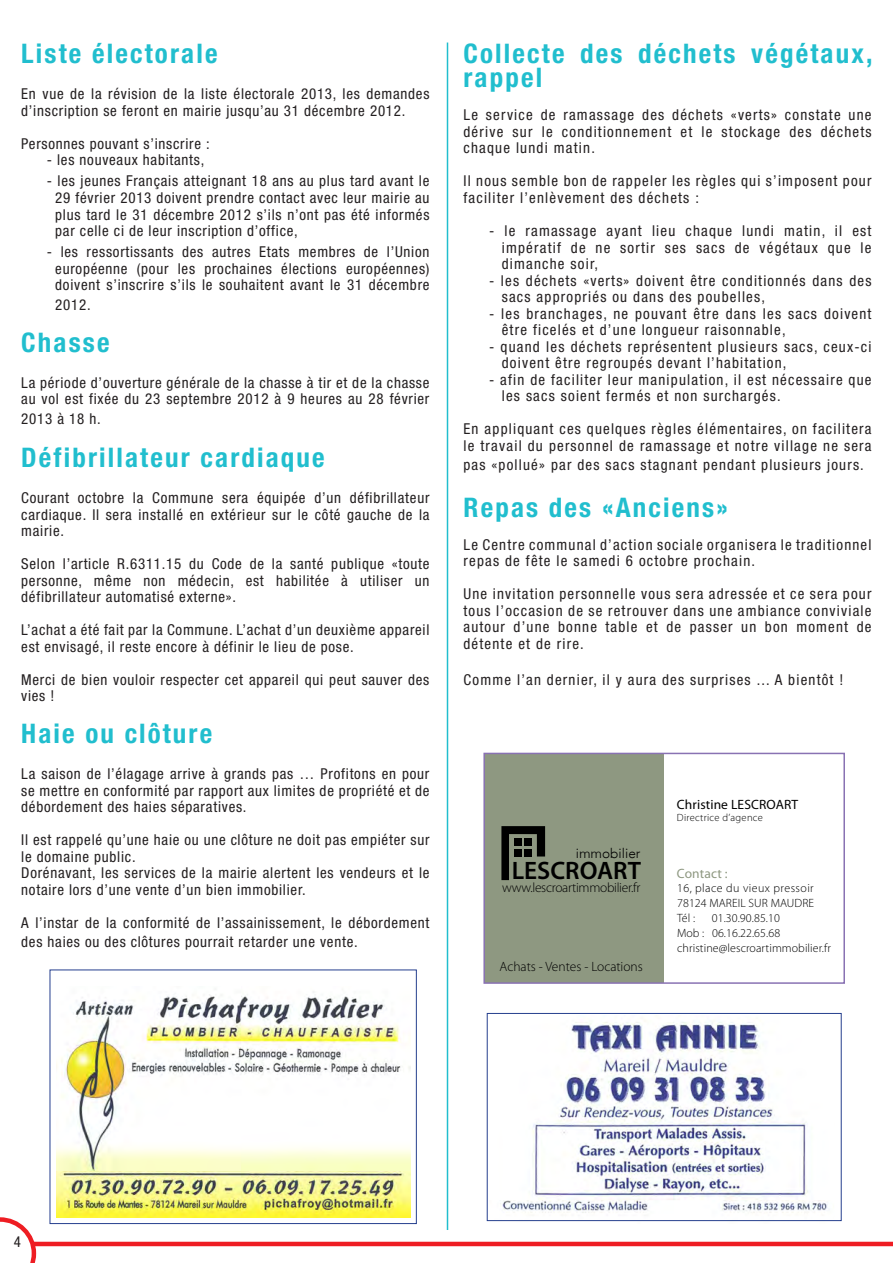
<style>
.page{position:relative;width:893px;height:1263px;background:#fff}
.page>*{position:absolute;margin:0;border:0;box-sizing:border-box;transform-origin:0 0}
.t1{font:700 condensed 27px/24px "Helvetica Neue";letter-spacing:.08em;color:#21bece}
.t2{font:600 25.35px "Myriad Pro";color:#000}
.t3{font:condensed 15px/16.5px "Helvetica Neue";letter-spacing:.05em;color:#231f20;text-align:justify}
.t4{font:condensed 15px/16.5px "Helvetica Neue";letter-spacing:.08em;color:#231f20}
.t5{font:300 13.65px "Avenir";color:#000}
.t6{font:300 13.5px "Myriad Pro";letter-spacing:-.015em;color:#000}
.t7{font:13.5px "Myriad Pro";letter-spacing:.01em;color:#000}
.t8{font:13.5px "Myriad Pro";letter-spacing:.01em;color:#8e9881}
.t9{font:300 12px/15px "Myriad Pro";letter-spacing:.01em;color:#000;text-align:justify}
.t10{font:300 10.5px "Myriad Pro";letter-spacing:.025em;color:#000}
</style>
<div class="page">
<hr style="left:32px;top:1242px;width:861px;height:4px;background:#ee1d23">
<svg style="left:0;top:1217px;width:36px;height:46px"></svg>
<hr style="left:447px;top:43px;width:1px;height:1187px;background:#21bece">
<div style="left:484px;top:753px;width:180px;height:230px;background:#8e9881"></div>
<svg style="left:501px;top:826px;width:44px;height:54px"></svg>
<div style="left:483px;top:753px;width:362px;height:231px;border:2px solid #8972b3"></div>
<div style="left:50px;top:969px;width:367px;height:255px;border:1px solid #253f8e"></div>
<img style="left:57px;top:991px;width:353px;height:226px">
<img style="left:489px;top:1020px;width:346px;height:202px">
<div style="left:487px;top:1013px;width:355px;height:208px;border:1px solid #253f8e"></div>
<h1 class="t1" style="left:21px;top:42px;width:198px">Liste électorale</h1>
<p class="t3" style="left:21px;top:86px;width:410px">En vue de la révision de la liste électorale 2013, les demandes d’inscription se feront en mairie jusqu’au 31 décembre 2012.</p>
<p class="t3" style="left:21px;top:135px;width:190px">Personnes pouvant s’inscrire :</p>
<p class="t3" style="left:47px;top:152px;width:159px">- les nouveaux habitants,</p>
<p class="t3" style="left:55px;top:173px;width:376px;text-indent:-9px">- les jeunes Français atteignant 18 ans au plus tard avant le 29 février 2013 doivent prendre contact avec leur mairie au plus tard le 31 décembre 2012 s’ils n’ont pas été informés par celle ci de leur inscription d’office,</p>
<p class="t3" style="left:47px;top:243px;width:384px;text-align:center">- les ressortissants des autres Etats membres de l’Union européenne (pour les prochaines élections européennes) doivent s’inscrire s’ils le souhaitent avant le 31 décembre</p>
<p class="t3" style="left:55px;top:296px;width:37px">2012.</p>
<h1 class="t1" style="left:21px;top:330px;width:90px">Chasse</h1>
<p class="t3" style="left:21px;top:374px;width:410px">La période d’ouverture générale de la chasse à tir et de la chasse au vol est fixée du 23 septembre 2012 à 9 heures au 28 février</p>
<p class="t3" style="left:21px;top:410px;width:81px">2013 à 18 h.</p>
<h1 class="t1" style="left:21px;top:445px;width:305px">Défibrillateur cardiaque</h1>
<p class="t3" style="left:21px;top:489px;width:410px">Courant octobre la Commune sera équipée d’un défibrillateur cardiaque. Il sera installé en extérieur sur le côté gauche de la mairie.</p>
<p class="t3" style="left:21px;top:555px;width:410px">Selon l’article R.6311.15 du Code de la santé publique «toute personne, même non médecin, est habilitée à utiliser un défibrillateur automatisé externe».</p>
<p class="t3" style="left:21px;top:621px;width:410px">L’achat a été fait par la Commune. L’achat d’un deuxième appareil est envisagé, il reste encore à définir le lieu de pose.</p>
<p class="t3" style="left:21px;top:671px;width:410px">Merci de bien vouloir respecter cet appareil qui peut sauver des vies !</p>
<h1 class="t1" style="left:21px;top:721px;width:193px">Haie ou clôture</h1>
<p class="t3" style="left:21px;top:765px;width:410px">La saison de l’élagage arrive à grands pas … Profitons en pour se mettre en conformité par rapport aux limites de propriété et de débordement des haies séparatives.</p>
<p class="t3" style="left:21px;top:831px;width:410px;text-align:left">Il est rappelé qu’une haie ou une clôture ne doit pas empiéter sur le domaine public.<br>Dorénavant, les services de la mairie alertent les vendeurs et le notaire lors d’une vente d’un bien immobilier.</p>
<p class="t3" style="left:21px;top:912px;width:410px;line-height:19.5px">A l’instar de la conformité de l’assainissement, le débordement des haies ou des clôtures pourrait retarder une vente.</p>
<h1 class="t1" style="left:463px;top:42px;width:410px">Collecte des déchets végétaux, rappel</h1>
<p class="t3" style="left:463px;top:107px;width:410px">Le service de ramassage des déchets «verts» constate une dérive sur le conditionnement et le stockage des déchets chaque lundi matin.</p>
<p class="t4" style="left:463px;top:173px;width:410px">Il nous semble bon de rappeler les règles qui s’imposent pour faciliter l’enlèvement des déchets :</p>
<p class="t3" style="left:502px;top:222px;width:371px;text-indent:-13px">- le ramassage ayant lieu chaque lundi matin, il est impératif de ne sortir ses sacs de végétaux que le dimanche soir,</p>
<p class="t4" style="left:502px;top:272px;width:371px;text-indent:-13px">- les déchets «verts» doivent être conditionnés dans des sacs appropriés ou dans des poubelles,</p>
<p class="t4" style="left:502px;top:305px;width:371px;text-indent:-13px">- les branchages, ne pouvant être dans les sacs doivent être ficelés et d’une longueur raisonnable,</p>
<p class="t4" style="left:502px;top:338px;width:371px;text-indent:-13px">- quand les déchets représentent plusieurs sacs, ceux-ci doivent être regroupés devant l’habitation,</p>
<p class="t4" style="left:502px;top:371px;width:371px;text-indent:-13px">- afin de faciliter leur manipulation, il est nécessaire que les sacs soient fermés et non surchargés.</p>
<p class="t4" style="left:463px;top:420px;width:410px">En appliquant ces quelques règles élémentaires, on facilitera le travail du personnel de ramassage et notre village ne sera</p>
<p class="t4" style="left:463px;top:456px;width:402px">pas «pollué» par des sacs stagnant pendant plusieurs jours.</p>
<h1 class="t1" style="left:463px;top:495px;width:266px">Repas des «Anciens»</h1>
<p class="t4" style="left:463px;top:536px;width:410px">Le Centre communal d’action sociale organisera le traditionnel repas de fête le samedi 6 octobre prochain.</p>
<p class="t3" style="left:463px;top:585px;width:410px">Une invitation personnelle vous sera adressée et ce sera pour tous l’occasion de se retrouver dans une ambiance conviviale autour d’une bonne table et de passer un bon moment de détente et de rire.</p>
<p class="t4" style="left:463px;top:671px;width:381px">Comme l’an dernier, il y aura des surprises ... A bientôt !</p>
<p class="t5" style="left:576px;top:845px;width:66px">immobilier</p>
<h2 class="t2" style="left:512px;top:855px;width:131px">LESCROART</h2>
<p class="t6" style="left:502px;top:880px;width:140px">www.lescroartimmobilier.fr</p>
<p class="t6" style="left:500px;top:958px;width:145px">Achats - Ventes - Locations</p>
<p class="t7" style="left:677px;top:796px;width:123px">Christine LESCROART</p>
<p class="t10" style="left:677px;top:811px;width:87px">Directrice d’agence</p>
<p class="t8" style="left:677px;top:865px;width:52px">Contact :</p>
<p class="t9" style="left:677px;top:880px;width:139px">16, place du vieux pressoir 78124 MAREIL SUR MAUDRE Tél :</p>
<p class="t9" style="left:677px;top:910px;width:155px;text-align:left;text-indent:35px">01.30.90.85.10<br>Mob : 06.16.22.65.68 christine@lescroartimmobilier.fr</p>
<p class="t3" style="left:14px;top:1234px;width:9px">4</p>
</div>
